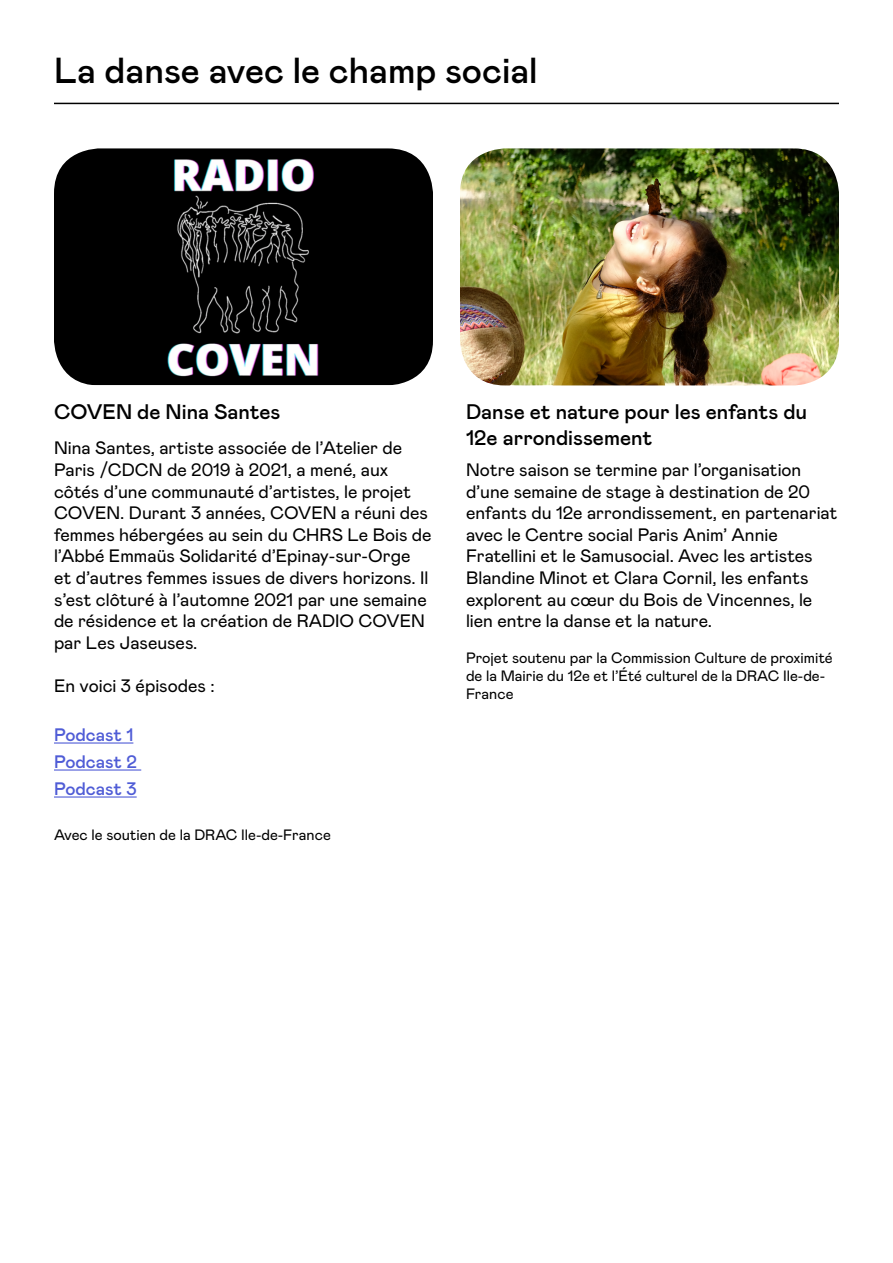
<style>
.page{position:relative;width:893px;height:1263px;background:#fff}
.page>*{position:absolute;margin:0;border:0;box-sizing:border-box;transform-origin:0 0}
.t1{font:500 36px "Mabry Pro";color:#000}
.t2{font:500 21px/25.2px "Mabry Pro";color:#000}
.t3{font:18px/21.6px "Mabry Pro";color:#000}
.t4{font:500 18px/27px "Mabry Pro";letter-spacing:-.005em;color:#4f5cd6}
.t5{font:15px/18px "Mabry Pro";color:#000}
</style>
<div class="page">
<hr style="left:54px;top:103px;width:785px;height:1px;background:#000">
<img style="left:54px;top:148px;width:379px;height:237px">
<hr style="left:54px;top:742px;width:79px;height:1px;background:#4f5cd6">
<hr style="left:54px;top:769px;width:87px;height:1px;background:#4f5cd6">
<hr style="left:54px;top:796px;width:83px;height:1px;background:#4f5cd6">
<img style="left:460px;top:148px;width:379px;height:237px">
<h1 class="t1" style="left:54px;top:44px;width:485px">La danse avec le champ social</h1>
<p class="t2" style="left:54px;top:398px;width:228px">COVEN de Nina Santes</p>
<p class="t3" style="left:54px;top:436px;width:379px">Nina Santes, artiste associée de l’Atelier de Paris /CDCN de 2019 à 2021, a mené, aux côtés d’une communauté d’artistes, le projet COVEN. Durant 3 années, COVEN a réuni des femmes hébergées au sein du CHRS Le Bois de l’Abbé Emmaüs Solidarité d’Epinay-sur-Orge et d’autres femmes issues de divers horizons. Il s’est clôturé à l’automne 2021 par une semaine de résidence et la création de RADIO COVEN par Les Jaseuses.</p>
<p class="t3" style="left:54px;top:674px;width:162px">En voici 3 épisodes :</p>
<p class="t4" style="left:54px;top:720px;width:84px">Podcast 1<br>Podcast 2<br>Podcast 3</p>
<p class="t5" style="left:54px;top:825px;width:278px">Avec le soutien de la DRAC Ile-de-France</p>
<p class="t2" style="left:466px;top:398px;width:343px">Danse et nature pour les enfants du<br>12e arrondissement</p>
<p class="t3" style="left:466px;top:458px;width:373px">Notre saison se termine par l’organisation d’une semaine de stage à destination de 20 enfants du 12e arrondissement, en partenariat avec le Centre social Paris Anim’ Annie Fratellini et le Samusocial. Avec les artistes Blandine Minot et Clara Cornil, les enfants explorent au cœur du Bois de Vincennes, le lien entre la danse et la nature.</p>
<p class="t5" style="left:466px;top:648px;width:368px">Projet soutenu par la Commission Culture de proximité de la Mairie du 12e et l’Été culturel de la DRAC Ile-de-<br>France</p>
</div>
